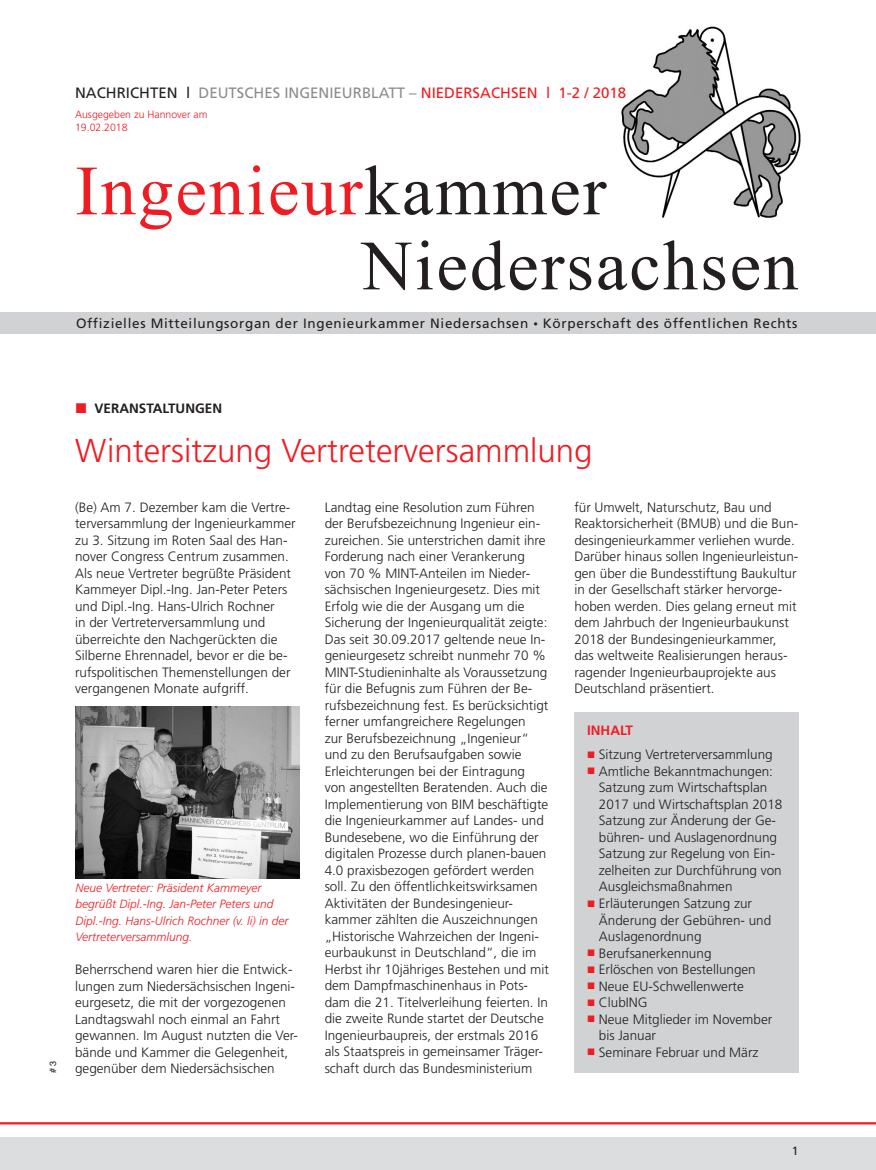
<style>
.page{position:relative;width:876px;height:1170px;background:#fff}
.page>*{position:absolute;margin:0;border:0;box-sizing:border-box;transform-origin:0 0}
.t1{font:70.5px/75px "Times New Roman";letter-spacing:.03em;color:#231f20}
.t2{font:300 33px "Frutiger";color:#ee1d23}
.t3{font:15px "Frutiger";color:#8a8c8f}
.t4{font:300 13.5px/16.5px "Frutiger";color:#231f20}
.t5{font:13.5px "Frutiger";letter-spacing:.05em;color:#231f20}
.t6{font:700 13.5px "Frutiger";color:#231f20}
.t7{font:700 13.5px "Frutiger";color:#ee1d23}
.t8{font:italic 300 12px/16.5px "Frutiger";color:#ee1d23}
.t9{font:12px "Frutiger";color:#231f20}
.t10{font:300 10.5px/13.5px "Frutiger";color:#ee1d23}
.t11{font:9px "Helvetica";color:#231f20}
.s1{color:#231f20}
.s2{color:#ee1d23}
.s3{font-size:9px}
</style>
<div class="page">
<hr style="left:0;top:1122px;width:875px;height:2px;background:#ee1d23">
<div style="left:0;top:1136px;width:875px;height:34px;background:#dcdddf"></div>
<img style="left:621px;top:26px;width:180px;height:192px">
<div style="left:0;top:312px;width:875px;height:21px;background:#d1d2d4"></div>
<div style="left:574px;top:712px;width:224px;height:361px;background:#d1d2d4"></div>
<img style="left:75px;top:706px;width:224px;height:172px">
<p class="t3" style="left:75px;top:84px;width:552px"><span class="s1">NACHRICHTEN l</span> DEUTSCHES INGENIEURBLATT – <span class="s2">NIEDERSACHSEN l 1-2 / 2018</span></p>
<p class="t10" style="left:75px;top:107px;width:134px">Ausgegeben zu Hannover am<br>19.02.2018</p>
<h1 class="t1" style="left:361px;top:152px;width:438px;text-indent:-286px"><span class="s2">Ingenieur</span>kammer<br>Niedersachsen</h1>
<p class="t5" style="left:76px;top:315px;width:722px">Offizielles Mitteilungsorgan der Ingenieurkammer Niedersachsen <span class="s3">•</span> Körperschaft des öffentlichen Rechts</p>
<p class="t11" style="left:46px;top:1073px;width:14px;rotate:-90deg"># 3</p>
<p class="t6" style="left:95px;top:400px;width:129px">VERANSTALTUNGEN</p>
<h2 class="t2" style="left:75px;top:432px;width:519px">Wintersitzung Vertreterversammlung</h2>
<p class="t4" style="left:75px;top:499px;width:222px">(Be) Am 7. Dezember kam die Vertre&shy;terversammlung der Ingenieurkammer zu 3. Sitzung im Roten Saal des Han&shy;nover Congress Centrum zusammen.<br>Als neue Vertreter begrüßte Präsident Kammeyer Dipl.-Ing. Jan-Peter Peters und Dipl.-Ing. Hans-Ulrich Rochner<br>in der Vertreterversammlung und überreichte den Nachgerückten die Silberne Ehrennadel, bevor er die be&shy;rufspolitischen Themenstellungen der vergangenen Monate aufgriff.</p>
<p class="t8" style="left:75px;top:879px;width:214px">Neue Vertreter: Präsident Kammeyer begrüßt Dipl.-Ing. Jan-Peter Peters und Dipl.-Ing. Hans-Ulrich Rochner (v. li) in der Vertreterversammlung.</p>
<p class="t4" style="left:75px;top:961px;width:224px">Beherrschend waren hier die Entwick&shy;lungen zum Niedersächsischen Ingeni&shy;eurgesetz, die mit der vorgezogenen Landtagswahl noch einmal an Fahrt gewannen. Im August nutzten die Ver&shy;bände und Kammer die Gelegenheit, gegenüber dem Niedersächsischen</p>
<p class="t4" style="left:325px;top:499px;width:225px">Landtag eine Resolution zum Führen der Berufsbezeichnung Ingenieur ein&shy;zureichen. Sie unterstrichen damit ihre Forderung nach einer Verankerung von 70 % MINT-Anteilen im Nieder&shy;sächsischen Ingenieurgesetz. Dies mit Erfolg wie die der Ausgang um die Sicherung der Ingenieurqualität zeigte:<br>Das seit 30.09.2017 geltende neue In&shy;genieurgesetz schreibt nunmehr 70 % MINT-Studieninhalte als Voraussetzung für die Befugnis zum Führen der Be&shy;rufsbezeichnung fest. Es berücksichtigt ferner umfangreichere Regelungen<br>zur Berufsbezeichnung „Ingenieur“ und zu den Berufsaufgaben sowie Erleichterungen bei der Eintragung von angestellten Beratenden. Auch die Implementierung von BIM beschäftigte die Ingenieurkammer auf Landes- und Bundesebene, wo die Einführung der digitalen Prozesse durch planen-bauen 4.0 praxisbezogen gefördert werden soll. Zu den öffentlichkeitswirksamen Aktivitäten der Bundesingenieur&shy;kammer zählten die Auszeichnungen „Historische Wahrzeichen der Ingeni&shy;eurbaukunst in Deutschland“, die im Herbst ihr 10jähriges Bestehen und mit dem Dampfmaschinenhaus in Pots&shy;dam die 21. Titelverleihung feierten. In die zweite Runde startet der Deutsche Ingenieurbaupreis, der erstmals 2016 als Staatspreis in gemeinsamer Träger&shy;schaft durch das Bundesministerium</p>
<p class="t4" style="left:574px;top:499px;width:225px">für Umwelt, Naturschutz, Bau und Reaktorsicherheit (BMUB) und die Bun&shy;desingenieurkammer verliehen wurde.<br>Darüber hinaus sollen Ingenieurleistun&shy;gen über die Bundesstiftung Baukultur in der Gesellschaft stärker hervorge&shy;hoben werden. Dies gelang erneut mit dem Jahrbuch der Ingenieurbaukunst 2018 der Bundesingenieurkammer, das weltweite Realisierungen heraus&shy;ragender Ingenieurbauprojekte aus Deutschland präsentiert.</p>
<p class="t7" style="left:587px;top:723px;width:48px">INHALT</p>
<p class="t4" style="left:598px;top:746px;width:185px">Sitzung Vertreterversammlung<br>Amtliche Bekanntmachungen:<br>Satzung zum Wirtschaftsplan<br>2017 und Wirtschaftsplan 2018<br>Satzung zur Änderung der Ge&shy;bühren- und Auslagenordnung<br>Satzung zur Regelung von Ein&shy;zelheiten zur Durchführung von<br>Ausgleichsmaßnahmen<br>Erläuterungen Satzung zur<br>Änderung der Gebühren- und<br>Auslagenordnung<br>Berufsanerkennung<br>Erlöschen von Bestellungen<br>Neue EU-Schwellenwerte<br>ClubING<br>Neue Mitglieder im November bis Januar<br>Seminare Februar und März</p>
<p class="t9" style="left:791px;top:1144px;width:8px">1</p>
</div>
